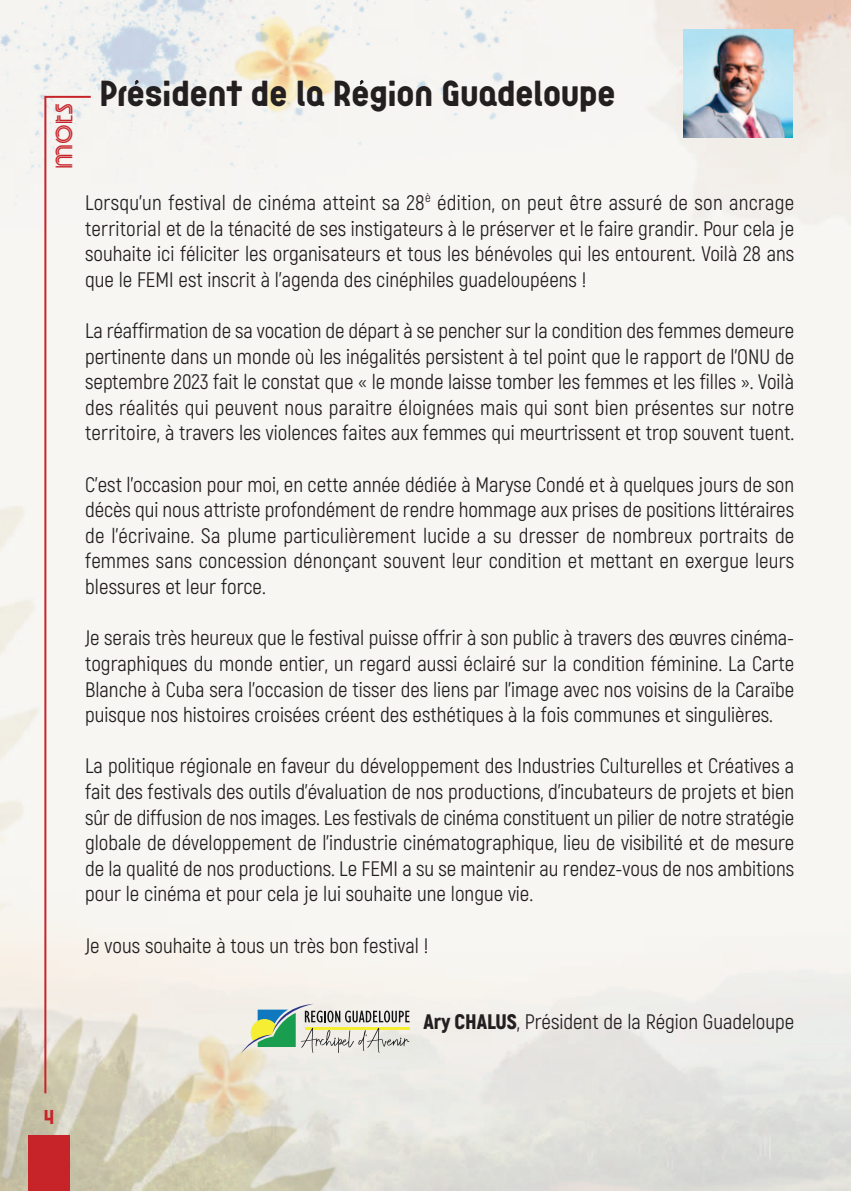
<style>
.page{position:relative;width:851px;height:1191px;background:#fff}
.page>*{position:absolute;margin:0;border:0;box-sizing:border-box;transform-origin:0 0}
.t1{font:36px "GRAFIKATYPE.1";color:#231f20}
.t2{font:28px "Uptight C";color:#c7242a}
.t3{font:21px/25.6px "Akrobat";color:#231f20;text-align:justify}
.t4{font:20px "GRAFIKATYPE.1";color:#c7242a}
.s1{font-weight:900}
</style>
<div class="page">
<img style="left:0;top:0;width:850px;height:1191px">
<svg style="left:43px;top:95px;width:50px;height:1000px"></svg>
<div style="left:28px;top:1135px;width:42px;height:56px;background:#c7242a"></div>
<svg style="left:240px;top:1004px;width:169px;height:50px;background:#c0ccb6"></svg>
<img style="left:683px;top:29px;width:109px;height:109px">
<svg style="left:359px;top:80px;width:4px;height:5px"></svg>
<svg style="left:135px;top:80px;width:4px;height:5px"></svg>
<p class="t2" style="left:46px;top:169px;width:67px;rotate:-90deg">mots</p>
<p class="t1" style="left:100px;top:70px;width:517px">President de la Region Guadeloupe</p>
<p class="t3" style="left:85px;top:191px;width:710px">Lorsqu’un festival de cinéma atteint sa 28<sup>è</sup> édition, on peut être assuré de son ancrage territorial et de la ténacité de ses instigateurs à le préserver et le faire grandir. Pour cela je souhaite ici féliciter les organisateurs et tous les bénévoles qui les entourent. Voilà 28 ans que le FEMI est inscrit à l’agenda des cinéphiles guadeloupéens !</p>
<p class="t3" style="left:85px;top:319px;width:710px">La réaffirmation de sa vocation de départ à se pencher sur la condition des femmes demeure pertinente dans un monde où les inégalités persistent à tel point que le rapport de l’ONU de septembre 2023 fait le constat que « le monde laisse tomber les femmes et les filles ». Voilà des réalités qui peuvent nous paraitre éloignées mais qui sont bien présentes sur notre territoire, à travers les violences faites aux femmes qui meurtrissent et trop souvent tuent.</p>
<p class="t3" style="left:85px;top:473px;width:710px">C’est l’occasion pour moi, en cette année dédiée à Maryse Condé et à quelques jours de son décès qui nous attriste profondément de rendre hommage aux prises de positions littéraires de l’écrivaine. Sa plume particulièrement lucide a su dresser de nombreux portraits de femmes sans concession dénonçant souvent leur condition et mettant en exergue leurs blessures et leur force.</p>
<p class="t3" style="left:85px;top:627px;width:710px">Je serais très heureux que le festival puisse offrir à son public à travers des œuvres cinéma&shy;tographiques du monde entier, un regard aussi éclairé sur la condition féminine. La Carte Blanche à Cuba sera l’occasion de tisser des liens par l’image avec nos voisins de la Caraïbe puisque nos histoires croisées créent des esthétiques à la fois communes et singulières.</p>
<p class="t3" style="left:85px;top:755px;width:710px">La politique régionale en faveur du développement des Industries Culturelles et Créatives a fait des festivals des outils d’évaluation de nos productions, d’incubateurs de projets et bien sûr de diffusion de nos images. Les festivals de cinéma constituent un pilier de notre stratégie globale de développement de l’industrie cinématographique, lieu de visibilité et de mesure de la qualité de nos productions. Le FEMI a su se maintenir au rendez-vous de nos ambitions pour le cinéma et pour cela je lui souhaite une longue vie.</p>
<p class="t3" style="left:85px;top:934px;width:345px">Je vous souhaite à tous un très bon festival !</p>
<p class="t3" style="left:423px;top:1011px;width:372px"><span class="s1">Ary CHALUS</span>, Président de la Région Guadeloupe</p>
<p class="t4" style="left:44px;top:1104px;width:12px">4</p>
</div>
